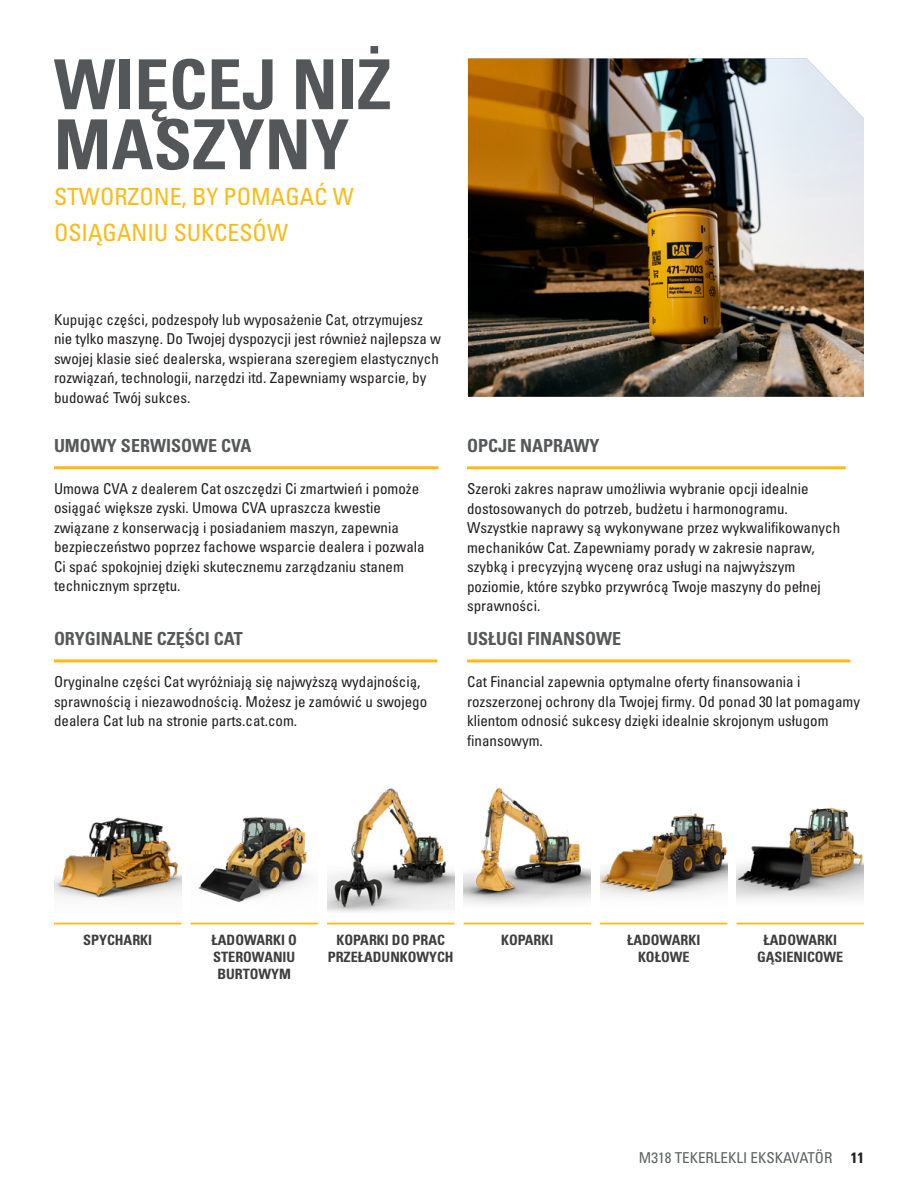
<style>
.page{position:relative;width:918px;height:1188px;background:#fff}
.page>*{position:absolute;margin:0;border:0;box-sizing:border-box;transform-origin:0 0}
.t1{font:69px/60px "Univers LTCYR 67 Bold Cond";color:#535759}
.t2{font:condensed 23.7px/36px "Univers LTCYR 57";color:#fcba13}
.t3{font:18px "Univers LTCYR 67 Bold Cond";color:#57585a}
.t4{font:condensed 15px/19.5px "Univers LTCYR 57";color:#231f20}
.t5{font:condensed 15px "Univers LTCYR 57";color:#5d6163}
.t6{font:14.25px/17.1px "Univers LTCYR 67 Bold Cond";color:#3e3e3f;text-align:center}
.s1{font-family:"Univers LTCYR 67 Bold Cond";font-stretch:normal;color:#231f20}
</style>
<div class="page">
<hr style="left:54px;top:466px;width:384px;height:3px;background:#fcba13">
<hr style="left:467px;top:466px;width:379px;height:3px;background:#fcba13">
<hr style="left:54px;top:659px;width:383px;height:3px;background:#fcba13">
<hr style="left:467px;top:659px;width:383px;height:3px;background:#fcba13">
<img style="left:468px;top:58px;width:396px;height:339px">
<hr style="left:600px;top:923px;width:127px;height:1px;background:#fcba13">
<hr style="left:54px;top:923px;width:127px;height:1px;background:#fcba13">
<hr style="left:464px;top:923px;width:127px;height:1px;background:#fcba13">
<hr style="left:191px;top:923px;width:127px;height:1px;background:#fcba13">
<hr style="left:327px;top:923px;width:127px;height:1px;background:#fcba13">
<img style="left:54px;top:817px;width:127px;height:82px">
<img style="left:198px;top:817px;width:113px;height:86px">
<img style="left:327px;top:788px;width:127px;height:124px">
<img style="left:464px;top:788px;width:127px;height:117px">
<img style="left:600px;top:813px;width:127px;height:83px">
<hr style="left:737px;top:923px;width:127px;height:1px;background:#fcba13">
<img style="left:737px;top:807px;width:127px;height:93px">
<h1 class="t1" style="left:54px;top:54px;width:339px">WIĘCEJ NIŻ<br>MASZYNY</h1>
<h2 class="t2" style="left:54px;top:178px;width:301px">STWORZONE, BY POMAGAĆ W<br>OSIĄGANIU SUKCESÓW</h2>
<p class="t4" style="left:54px;top:309px;width:389px">Kupując części, podzespoły lub wyposażenie Cat, otrzymujesz nie tylko maszynę. Do Twojej dyspozycji jest również najlepsza w swojej klasie sieć dealerska, wspierana szeregiem elastycznych rozwiązań, technologii, narzędzi itd. Zapewniamy wsparcie, by budować Twój sukces.</p>
<p class="t3" style="left:54px;top:434px;width:199px">UMOWY SERWISOWE CVA</p>
<p class="t3" style="left:467px;top:434px;width:134px">OPCJE NAPRAWY</p>
<p class="t4" style="left:54px;top:478px;width:372px">Umowa CVA z dealerem Cat oszczędzi Ci zmartwień i pomoże osiągać większe zyski. Umowa CVA upraszcza kwestie związane z konserwacją i posiadaniem maszyn, zapewnia bezpieczeństwo poprzez fachowe wsparcie dealera i pozwala Ci spać spokojniej dzięki skutecznemu zarządzaniu stanem technicznym sprzętu.</p>
<p class="t4" style="left:467px;top:479px;width:375px">Szeroki zakres napraw umożliwia wybranie opcji idealnie dostosowanych do potrzeb, budżetu i harmonogramu.<br>Wszystkie naprawy są wykonywane przez wykwalifikowanych mechaników Cat. Zapewniamy porady w zakresie napraw, szybką i precyzyjną wycenę oraz usługi na najwyższym poziomie, które szybko przywrócą Twoje maszyny do pełnej sprawności.</p>
<p class="t3" style="left:54px;top:628px;width:190px">ORYGINALNE CZĘŚCI CAT</p>
<p class="t3" style="left:467px;top:628px;width:156px">USŁUGI FINANSOWE</p>
<p class="t4" style="left:54px;top:672px;width:375px">Oryginalne części Cat wyróżniają się najwyższą wydajnością, sprawnością i niezawodnością. Możesz je zamówić u swojego dealera Cat lub na stronie parts.cat.com.</p>
<p class="t4" style="left:467px;top:672px;width:394px">Cat Financial zapewnia optymalne oferty finansowania i rozszerzonej ochrony dla Twojej firmy. Od ponad 30 lat pomagamy klientom odnosić sukcesy dzięki idealnie skrojonym usługom finansowym.</p>
<p class="t6" style="left:83px;top:931px;width:70px">SPYCHARKI</p>
<p class="t6" style="left:501px;top:931px;width:54px">KOPARKI</p>
<p class="t6" style="left:627px;top:931px;width:75px">ŁADOWARKI<br>KOŁOWE</p>
<p class="t6" style="left:212px;top:931px;width:87px;text-align:justify">ŁADOWARKI O STEROWANIU BURTOWYM</p>
<p class="t6" style="left:328px;top:931px;width:127px">KOPARKI DO PRAC<br>PRZEŁADUNKOWYCH</p>
<p class="t6" style="left:757px;top:931px;width:88px">ŁADOWARKI<br>GĄSIENICOWE</p>
<p class="t5" style="left:639px;top:1148px;width:227px">M318 TEKERLEKLI EKSKAVATÖR <span class="s1">11</span></p>
</div>
